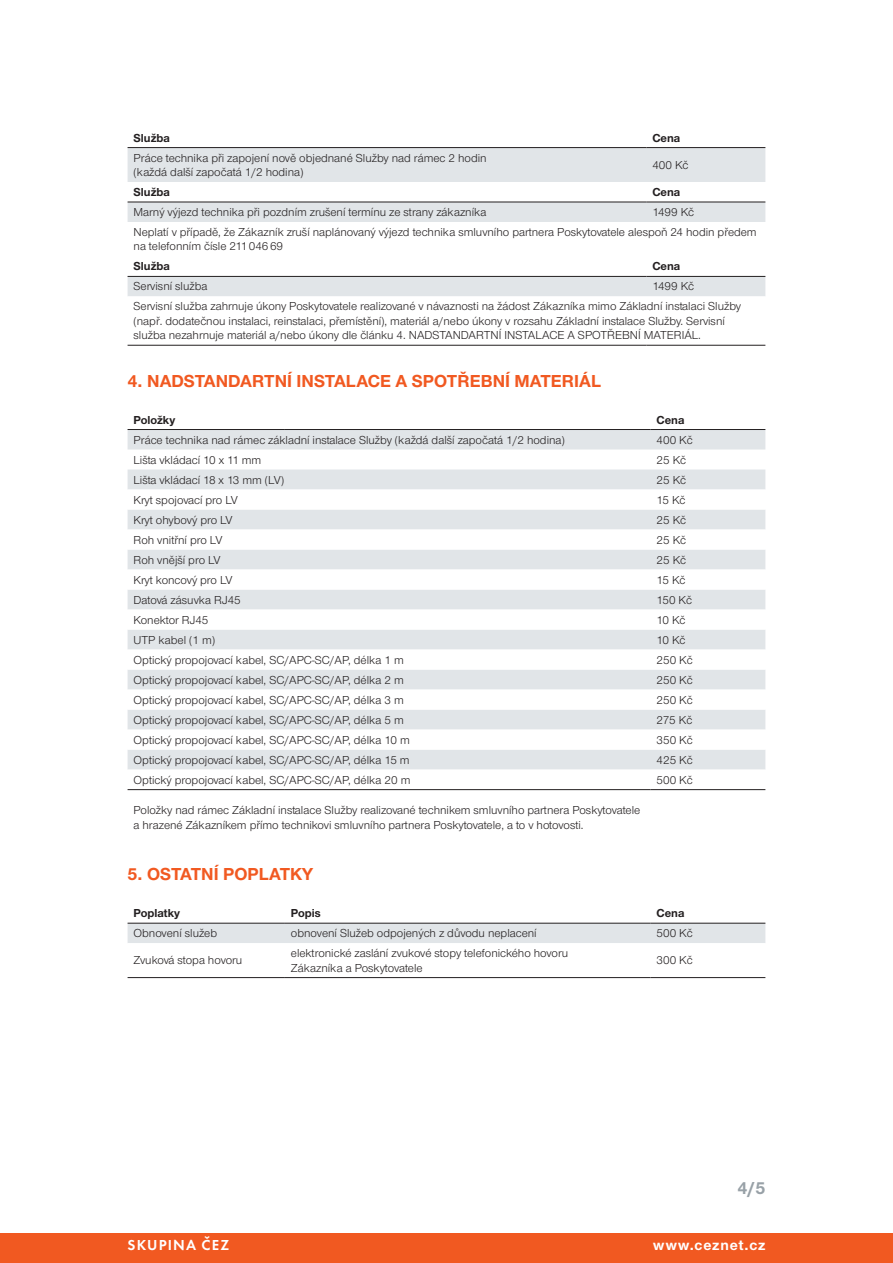
<style>
.page{position:relative;width:893px;height:1263px;background:#fff}
.page>*{position:absolute;margin:0;border:0;box-sizing:border-box;transform-origin:0 0}
.t1{font:700 18px "Nimbus CEZOT";color:#f15921}
.t2{font:700 18px "Nimbus CEZOT";color:#98a1a7}
.t3{font:700 15px "Nimbus CEZOT";letter-spacing:.06em;color:#fff}
.t4{font:600 15px "Futura CEZOT";letter-spacing:.08em;color:#fff}
.t5{font:12px/14.4px "Nimbus CEZOT";color:#231f20}
.t6{font:700 12px "Nimbus CEZOT";color:#231f20}
</style>
<div class="page">
<div style="left:0;top:1233px;width:893px;height:30px;background:#f15921"></div>
<svg style="left:128px;top:148px;width:637px;height:74px;fill:#e1e5e8"></svg>
<svg style="left:128px;top:275px;width:637px;height:70px"></svg>
<hr style="left:128px;top:147px;width:518px;height:1px;background:#231f20">
<hr style="left:646px;top:147px;width:119px;height:1px;background:#231f20">
<hr style="left:128px;top:202px;width:518px;height:1px;background:#231f20">
<hr style="left:646px;top:202px;width:119px;height:1px;background:#231f20">
<hr style="left:128px;top:276px;width:518px;height:1px;background:#231f20">
<hr style="left:646px;top:276px;width:119px;height:1px;background:#231f20">
<hr style="left:128px;top:345px;width:518px;height:1px;background:#231f20">
<hr style="left:646px;top:345px;width:119px;height:1px;background:#231f20">
<svg style="left:128px;top:430px;width:637px;height:59px;fill:#e1e5e8"></svg>
<svg style="left:128px;top:510px;width:637px;height:260px;fill:#e1e5e8"></svg>
<hr style="left:128px;top:429px;width:157px;height:1px;background:#231f20">
<hr style="left:285px;top:429px;width:366px;height:1px;background:#231f20">
<hr style="left:651px;top:429px;width:114px;height:1px;background:#231f20">
<hr style="left:128px;top:789px;width:157px;height:1px;background:#231f20">
<hr style="left:285px;top:789px;width:366px;height:1px;background:#231f20">
<hr style="left:651px;top:789px;width:114px;height:1px;background:#231f20">
<div style="left:128px;top:924px;width:637px;height:19px;background:#e1e5e8"></div>
<hr style="left:128px;top:923px;width:157px;height:1px;background:#231f20">
<hr style="left:285px;top:923px;width:366px;height:1px;background:#231f20">
<hr style="left:651px;top:923px;width:114px;height:1px;background:#231f20">
<hr style="left:128px;top:977px;width:157px;height:1px;background:#231f20">
<hr style="left:285px;top:977px;width:366px;height:1px;background:#231f20">
<hr style="left:651px;top:977px;width:114px;height:1px;background:#231f20">
<p class="t6" style="left:134px;top:130px;width:38px">Služba</p>
<p class="t6" style="left:652px;top:130px;width:29px">Cena</p>
<p class="t5" style="left:134px;top:150px;width:355px">Práce technika při zapojení nově objednané Služby nad rámec 2 hodin (každá další započatá 1/2 hodina)</p>
<p class="t5" style="left:652px;top:158px;width:38px">400 Kč</p>
<p class="t6" style="left:134px;top:185px;width:38px">Služba</p>
<p class="t6" style="left:652px;top:185px;width:29px">Cena</p>
<p class="t5" style="left:134px;top:205px;width:355px">Marný výjezd technika při pozdním zrušení termínu ze strany zákazníka</p>
<p class="t5" style="left:134px;top:202px;width:625px;line-height:20px;text-indent:519px">1499 Kč<br>Neplatí v případě, že Zákazník zruší naplánovaný výjezd technika smluvního partnera Poskytovatele alespoň 24 hodin předem</p>
<p class="t5" style="left:134px;top:239px;width:151px">na telefonním čísle 21104669</p>
<p class="t6" style="left:134px;top:259px;width:38px">Služba</p>
<p class="t6" style="left:652px;top:259px;width:29px">Cena</p>
<p class="t5" style="left:134px;top:279px;width:75px">Servisní služba</p>
<p class="t5" style="left:134px;top:277px;width:609px;line-height:20px;text-indent:519px">1499 Kč<br>Servisní služba zahrnuje úkony Poskytovatele realizované v návaznosti na žádost Zákazníka mimo Základní instalaci Služby</p>
<p class="t5" style="left:134px;top:314px;width:593px">(např. dodatečnou instalaci, reinstalaci, přemístění), materiál a/nebo úkony v rozsahu Základní instalace Služby. Servisní služba nezahrnuje materiál a/nebo úkony dle článku 4. NADSTANDARTNÍ INSTALACE A SPOTŘEBNÍ MATERIÁL.</p>
<h1 class="t1" style="left:128px;top:370px;width:475px">4. NADSTANDARTNÍ INSTALACE A SPOTŘEBNÍ MATERIÁL</h1>
<p class="t6" style="left:134px;top:412px;width:43px">Položky</p>
<p class="t6" style="left:657px;top:412px;width:29px">Cena</p>
<p class="t5" style="left:134px;top:432px;width:433px">Práce technika nad rámec základní instalace Služby (každá další započatá 1/2 hodina)</p>
<p class="t5" style="left:657px;top:432px;width:38px">400 Kč</p>
<p class="t5" style="left:134px;top:452px;width:129px">Lišta vkládací 10 x 11 mm</p>
<p class="t5" style="left:657px;top:452px;width:31px">25 Kč</p>
<p class="t5" style="left:134px;top:472px;width:152px">Lišta vkládací 18 x 13 mm (LV)</p>
<p class="t5" style="left:657px;top:472px;width:31px">25 Kč</p>
<p class="t5" style="left:134px;top:492px;width:106px">Kryt spojovací pro LV</p>
<p class="t5" style="left:657px;top:492px;width:30px">15 Kč</p>
<p class="t5" style="left:134px;top:512px;width:101px">Kryt ohybový pro LV</p>
<p class="t5" style="left:657px;top:512px;width:31px">25 Kč</p>
<p class="t5" style="left:134px;top:532px;width:90px">Roh vnitřní pro LV</p>
<p class="t5" style="left:657px;top:532px;width:31px">25 Kč</p>
<p class="t5" style="left:134px;top:552px;width:89px">Roh vnější pro LV</p>
<p class="t5" style="left:657px;top:552px;width:31px">25 Kč</p>
<p class="t5" style="left:134px;top:572px;width:101px">Kryt koncový pro LV</p>
<p class="t5" style="left:657px;top:572px;width:30px">15 Kč</p>
<p class="t5" style="left:134px;top:592px;width:109px">Datová zásuvka RJ45</p>
<p class="t5" style="left:657px;top:592px;width:37px">150 Kč</p>
<p class="t5" style="left:134px;top:612px;width:76px">Konektor RJ45</p>
<p class="t5" style="left:657px;top:612px;width:31px">10 Kč</p>
<p class="t5" style="left:134px;top:632px;width:83px">UTP kabel (1 m)</p>
<p class="t5" style="left:657px;top:632px;width:31px">10 Kč</p>
<p class="t5" style="left:134px;top:652px;width:272px">Optický propojovací kabel, SC/APC-SC/AP, délka 1 m</p>
<p class="t5" style="left:657px;top:652px;width:38px">250 Kč</p>
<p class="t5" style="left:134px;top:672px;width:272px">Optický propojovací kabel, SC/APC-SC/AP, délka 2 m</p>
<p class="t5" style="left:657px;top:672px;width:38px">250 Kč</p>
<p class="t5" style="left:134px;top:692px;width:272px">Optický propojovací kabel, SC/APC-SC/AP, délka 3 m</p>
<p class="t5" style="left:657px;top:692px;width:38px">250 Kč</p>
<p class="t5" style="left:134px;top:712px;width:272px">Optický propojovací kabel, SC/APC-SC/AP, délka 5 m</p>
<p class="t5" style="left:657px;top:712px;width:37px">275 Kč</p>
<p class="t5" style="left:134px;top:732px;width:278px">Optický propojovací kabel, SC/APC-SC/AP, délka 10 m</p>
<p class="t5" style="left:657px;top:732px;width:38px">350 Kč</p>
<p class="t5" style="left:134px;top:752px;width:278px">Optický propojovací kabel, SC/APC-SC/AP, délka 15 m</p>
<p class="t5" style="left:657px;top:752px;width:38px">425 Kč</p>
<p class="t5" style="left:134px;top:772px;width:278px">Optický propojovací kabel, SC/APC-SC/AP, délka 20 m</p>
<p class="t5" style="left:657px;top:772px;width:38px">500 Kč</p>
<p class="t5" style="left:134px;top:803px;width:508px">Položky nad rámec Základní instalace Služby realizované technikem smluvního partnera Poskytovatele a hrazené Zákazníkem přímo technikovi smluvního partnera Poskytovatele, a to v hotovosti.</p>
<h1 class="t1" style="left:128px;top:863px;width:187px">5. OSTATNÍ POPLATKY</h1>
<p class="t6" style="left:134px;top:906px;width:48px">Poplatky</p>
<p class="t6" style="left:291px;top:906px;width:31px">Popis</p>
<p class="t6" style="left:657px;top:906px;width:29px">Cena</p>
<p class="t5" style="left:134px;top:926px;width:85px">Obnovení služeb</p>
<p class="t5" style="left:291px;top:926px;width:247px">obnovení Služeb odpojených z důvodu neplacení</p>
<p class="t5" style="left:657px;top:926px;width:38px">500 Kč</p>
<p class="t5" style="left:134px;top:953px;width:110px">Zvuková stopa hovoru</p>
<p class="t5" style="left:291px;top:946px;width:279px">elektronické zaslání zvukové stopy telefonického hovoru<br>Zákazníka a Poskytovatele</p>
<p class="t5" style="left:657px;top:953px;width:38px">300 Kč</p>
<h1 class="t2" style="left:737px;top:1177px;width:29px">4/5</h1>
<p class="t4" style="left:128px;top:1236px;width:103px">SKUPINA ČEZ</p>
<p class="t3" style="left:653px;top:1236px;width:114px">www.ceznet.cz</p>
</div>
